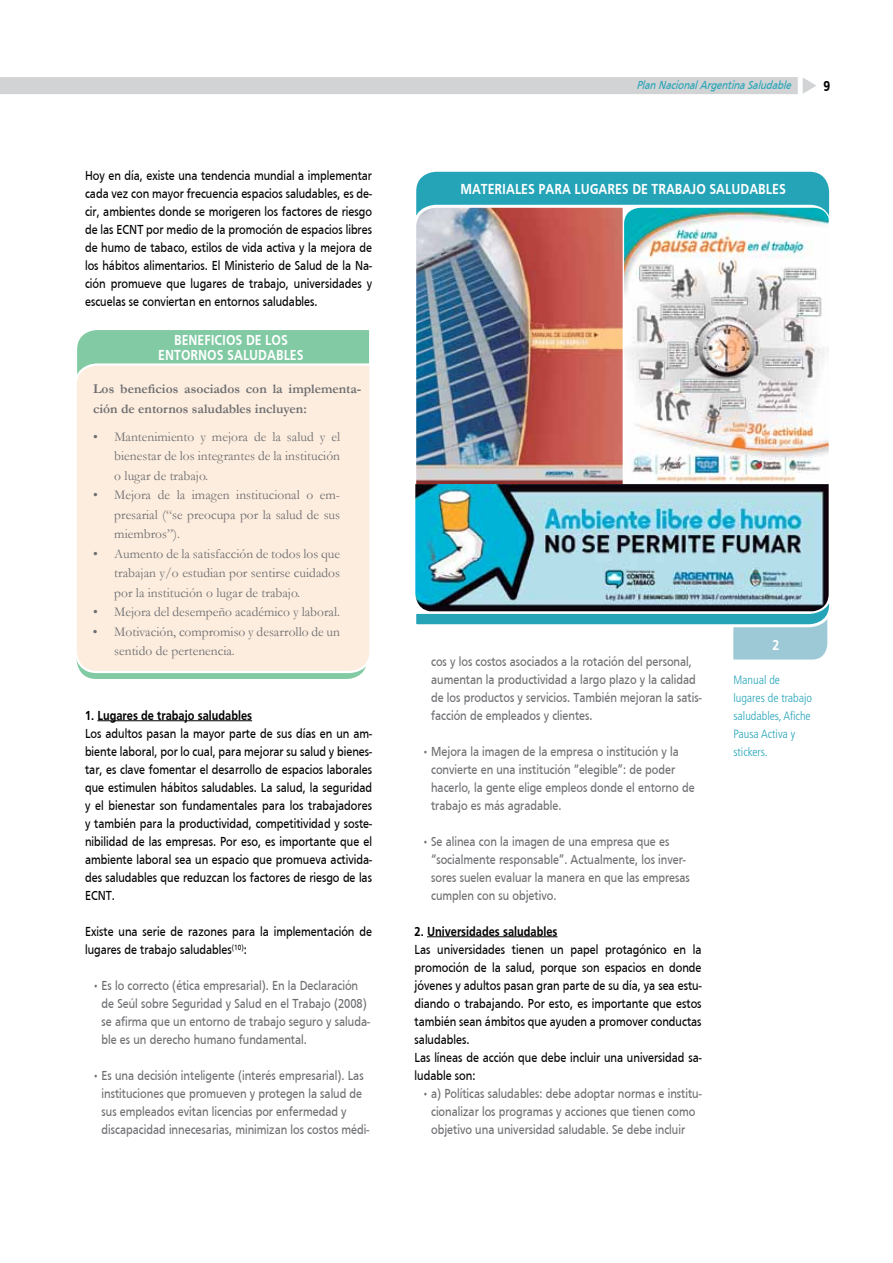
<style>
.page{position:relative;width:893px;height:1263px;background:#fff}
.page>*{position:absolute;margin:0;border:0;box-sizing:border-box;transform-origin:0 0}
.t1{font:700 condensed 15px "Frutiger";color:#fff}
.t2{font:700 condensed 15px "Frutiger";color:#000}
.t3{font:13.5px/18px "Frutiger Condensed";color:#000;text-align:justify}
.t4{font:13.5px/18px "Frutiger Condensed";color:#6d6e71}
.t5{font:13.5px/19.5px "Garamond";color:#6d6e71;text-align:justify}
.t6{font:700 13.5px/19.5px "Garamond";color:#6d6e71}
.t7{font:700 condensed 13.5px "Frutiger";color:#000}
.t8{font:300 condensed 12px/18px "Frutiger LT Std";color:#25a4b8}
.t9{font:italic condensed 12px "Frutiger";color:#25a4b8}
</style>
<div class="page">
<div style="left:0;top:77px;width:816px;height:17px;background:#d1d3d4"></div>
<hr style="left:97px;top:720px;width:155px;height:1px;background:#000">
<hr style="left:427px;top:936px;width:130px;height:1px;background:#000">
<div style="left:733px;top:629px;width:95px;height:31px;background:#9dc9d6"></div>
<svg style="left:416px;top:171px;width:414px;height:458px;background:#41afc1"></svg>
<img style="left:416px;top:203px;width:414px;height:412px">
<img style="left:624px;top:208px;width:205px;height:276px">
<img style="left:415px;top:484px;width:414px;height:127px">
<div style="left:75px;top:547px;width:293px;height:133px;background:#81caa3;border-radius:21px"></div>
<div style="left:74px;top:545px;width:296px;height:137px;border:3px solid #fff;border-radius:21px"></div>
<div style="left:77px;top:330px;width:292px;height:32px;background:#81caa3"></div>
<div style="left:74px;top:362px;width:296px;height:312px;background:#fdedde"></div>
<p class="t3" style="left:85px;top:166px;width:289px">Hoy en día, existe una tendencia mundial a implementar cada vez con mayor frecuencia espacios saludables, es de&shy;cir, ambientes donde se morigeren los factores de riesgo de las ECNT por medio de la promoción de espacios libres de humo de tabaco, estilos de vida activa y la mejora de los hábitos alimentarios. El Ministerio de Salud de la Na&shy;ción promueve que lugares de trabajo, universidades y escuelas se conviertan en entornos saludables.</p>
<p class="t1" style="left:174px;top:332px;width:9px">BENE</p>
<p class="t1" style="left:204px;top:332px;width:14px">FICIOS</p>
<p class="t1" style="left:246px;top:332px;width:28px">DE LOS</p>
<p class="t1" style="left:158px;top:347px;width:33px">ENTORNOS</p>
<p class="t1" style="left:227px;top:347px;width:9px">SALUDABLES</p>
<p class="t6" style="left:93px;top:379px;width:270px">Los beneficios asociados con la implementa&shy;ción de entornos saludables incluyen:</p>
<p class="t5" style="left:114px;top:426px;width:227px;text-indent:-21px">• Mantenimiento y mejora de la salud y el bienestar de los integrantes de la institución o lugar de trabajo.</p>
<p class="t5" style="left:114px;top:485px;width:227px;text-indent:-21px">• Mejora de la imagen institucional o em&shy;presarial (“se preocupa por la salud de sus miembros”).</p>
<p class="t5" style="left:114px;top:543px;width:227px;text-indent:-21px">• Aumento de la satisfacción de todos los que trabajan y/o estudian por sentirse cuidados por la institución o lugar de trabajo.</p>
<p class="t5" style="left:93px;top:602px;width:249px">• Mejora del desempeño académico y laboral.</p>
<p class="t5" style="left:114px;top:621px;width:227px;text-indent:-21px">• Motivación, compromiso y desarrollo de un sentido de pertenencia.</p>
<p class="t7" style="left:85px;top:708px;width:169px">1. Lugares de trabajo saludables</p>
<p class="t3" style="left:85px;top:724px;width:289px">Los adultos pasan la mayor parte de sus días en un am&shy;biente laboral, por lo cual, para mejorar su salud y bienes&shy;tar, es clave fomentar el desarrollo de espacios laborales que estimulen hábitos saludables. La salud, la seguridad y el bienestar son fundamentales para los trabajadores y también para la productividad, competitividad y soste&shy;nibilidad de las empresas. Por eso, es importante que el ambiente laboral sea un espacio que promueva activida&shy;des saludables que reduzcan los factores de riesgo de las ECNT.</p>
<p class="t3" style="left:85px;top:922px;width:289px">Existe una serie de razones para la implementación de lugares de trabajo saludables<sup>(10)</sup>:</p>
<p class="t4" style="left:102px;top:976px;width:270px;text-indent:-9px">• Es lo correcto (ética empresarial). En la Declaración de Seúl sobre Seguridad y Salud en el Trabajo (2008) se afirma que un entorno de trabajo seguro y saluda&shy;ble es un derecho humano fundamental.</p>
<p class="t4" style="left:102px;top:1066px;width:269px;text-indent:-9px">• Es una decisión inteligente (interés empresarial). Las instituciones que promueven y protegen la salud de sus empleados evitan licencias por enfermedad y discapacidad innecesarias, minimizan los costos médi-</p>
<p class="t9" style="left:636px;top:78px;width:156px">Plan Nacional Argentina Saludable</p>
<p class="t2" style="left:823px;top:77px;width:8px">9</p>
<p class="t1" style="left:460px;top:180px;width:35px">MATERIALES</p>
<p class="t1" style="left:539px;top:180px;width:9px">PARA</p>
<p class="t1" style="left:574px;top:180px;width:33px">LUGARES</p>
<p class="t1" style="left:632px;top:180px;width:36px">DE TRABA</p>
<p class="t1" style="left:691px;top:180px;width:27px">JO SALUDABLES</p>
<p class="t4" style="left:431px;top:652px;width:272px">cos y los costos asociados a la rotación del personal, aumentan la productividad a largo plazo y la calidad de los productos y servicios. También mejoran la satis&shy;facción de empleados y clientes.</p>
<p class="t4" style="left:431px;top:742px;width:265px;text-indent:-9px">• Mejora la imagen de la empresa o institución y la convierte en una institución “elegible”: de poder hacerlo, la gente elige empleos donde el entorno de trabajo es más agradable.</p>
<p class="t4" style="left:431px;top:832px;width:260px;text-indent:-9px">• Se alinea con la imagen de una empresa que es “socialmente responsable”. Actualmente, los inver&shy;sores suelen evaluar la manera en que las empresas cumplen con su objetivo.</p>
<p class="t7" style="left:415px;top:924px;width:144px">2. Universidades saludables</p>
<p class="t3" style="left:415px;top:940px;width:289px;text-align:left">Las universidades tienen un papel protagónico en la promoción de la salud, porque son espacios en donde jóvenes y adultos pasan gran parte de su día, ya sea estu&shy;diando o trabajando. Por esto, es importante que estos también sean ámbitos que ayuden a promover conductas saludables.<br>Las líneas de acción que debe incluir una universidad sa&shy;ludable son:</p>
<p class="t4" style="left:422px;top:1084px;width:281px;text-align:center">• a) Políticas saludables: debe adoptar normas e institu&shy;cionalizar los programas y acciones que tienen como objetivo una universidad saludable. Se debe incluir</p>
<p class="t1" style="left:772px;top:636px;width:8px">2</p>
<p class="t8" style="left:733px;top:671px;width:80px">Manual de lugares de trabajo saludables, Afiche<br>Pausa Activa y stickers.</p>
</div>
